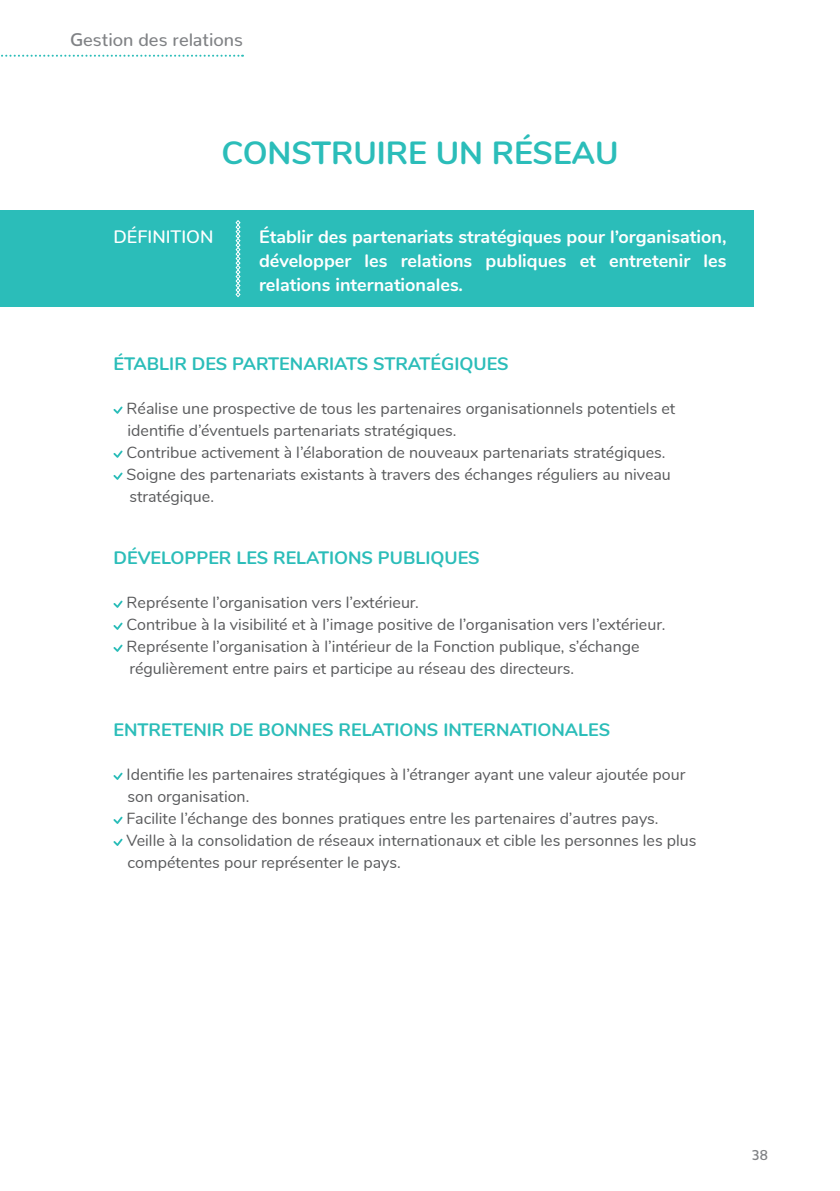
<style>
.page{position:relative;width:840px;height:1191px;background:#fff}
.page>*{position:absolute;margin:0;border:0;box-sizing:border-box;transform-origin:0 0}
.t1{font:700 32px "Nunito";color:#2bbdb9}
.t2{font:700 18px/24px "Nunito";color:#fff;text-align:justify}
.t3{font:700 18px "Nunito";color:#2bbdb9}
.t4{font:500 18px "Nunito";color:#808285}
.t5{font:600 18px "Nunito";color:#fff}
.t6{font:16px/22px "Nunito";color:#58595b}
.t7{font:500 14px "Nunito";color:#808285}
</style>
<div class="page">
<div style="left:0;top:211px;width:753px;height:96px;background:#2bbdb9"></div>
<svg style="left:113px;top:406px;width:9px;height:8px"></svg>
<svg style="left:113px;top:450px;width:9px;height:8px"></svg>
<svg style="left:113px;top:472px;width:9px;height:8px"></svg>
<svg style="left:113px;top:600px;width:9px;height:8px"></svg>
<svg style="left:113px;top:622px;width:9px;height:8px"></svg>
<svg style="left:113px;top:644px;width:9px;height:8px"></svg>
<svg style="left:113px;top:772px;width:9px;height:8px"></svg>
<svg style="left:113px;top:816px;width:9px;height:8px"></svg>
<svg style="left:113px;top:838px;width:9px;height:8px"></svg>
<svg style="left:235px;top:220px;width:5px;height:77px"></svg>
<svg style="left:1px;top:55px;width:242px;height:2px"></svg>
<p class="t4" style="left:70px;top:24px;width:174px">Gestion des relations</p>
<h1 class="t1" style="left:221px;top:130px;width:398px">CONSTRUIRE UN RÉSEAU</h1>
<p class="t5" style="left:113px;top:223px;width:101px">DÉFINITION</p>
<p class="t2" style="left:259px;top:223px;width:468px">Établir des partenariats stratégiques pour l’organisation, développer les relations publiques et entretenir les relations internationales.</p>
<p class="t3" style="left:113px;top:350px;width:396px">ÉTABLIR DES PARTENARIATS STRATÉGIQUES</p>
<p class="t6" style="left:127px;top:396px;width:550px">Réalise une prospective de tous les partenaires organisationnels potentiels et identifie d’éventuels partenariats stratégiques.<br>Contribue activement à l’élaboration de nouveaux partenariats stratégiques.<br>Soigne des partenariats existants à travers des échanges réguliers au niveau stratégique.</p>
<p class="t3" style="left:113px;top:544px;width:367px">DÉVELOPPER LES RELATIONS PUBLIQUES</p>
<p class="t6" style="left:127px;top:590px;width:540px">Représente l’organisation vers l’extérieur.<br>Contribue à la visibilité et à l’image positive de l’organisation vers l’extérieur.<br>Représente l’organisation à l’intérieur de la Fonction publique, s’échange régulièrement entre pairs et participe au réseau des directeurs.</p>
<p class="t3" style="left:113px;top:716px;width:498px">ENTRETENIR DE BONNES RELATIONS INTERNATIONALES</p>
<p class="t6" style="left:127px;top:762px;width:571px">Identifie les partenaires stratégiques à l’étranger ayant une valeur ajoutée pour son organisation.<br>Facilite l’échange des bonnes pratiques entre les partenaires d’autres pays.<br>Veille à la consolidation de réseaux internationaux et cible les personnes les plus compétentes pour représenter le pays.</p>
<p class="t7" style="left:751px;top:1142px;width:18px">38</p>
</div>
